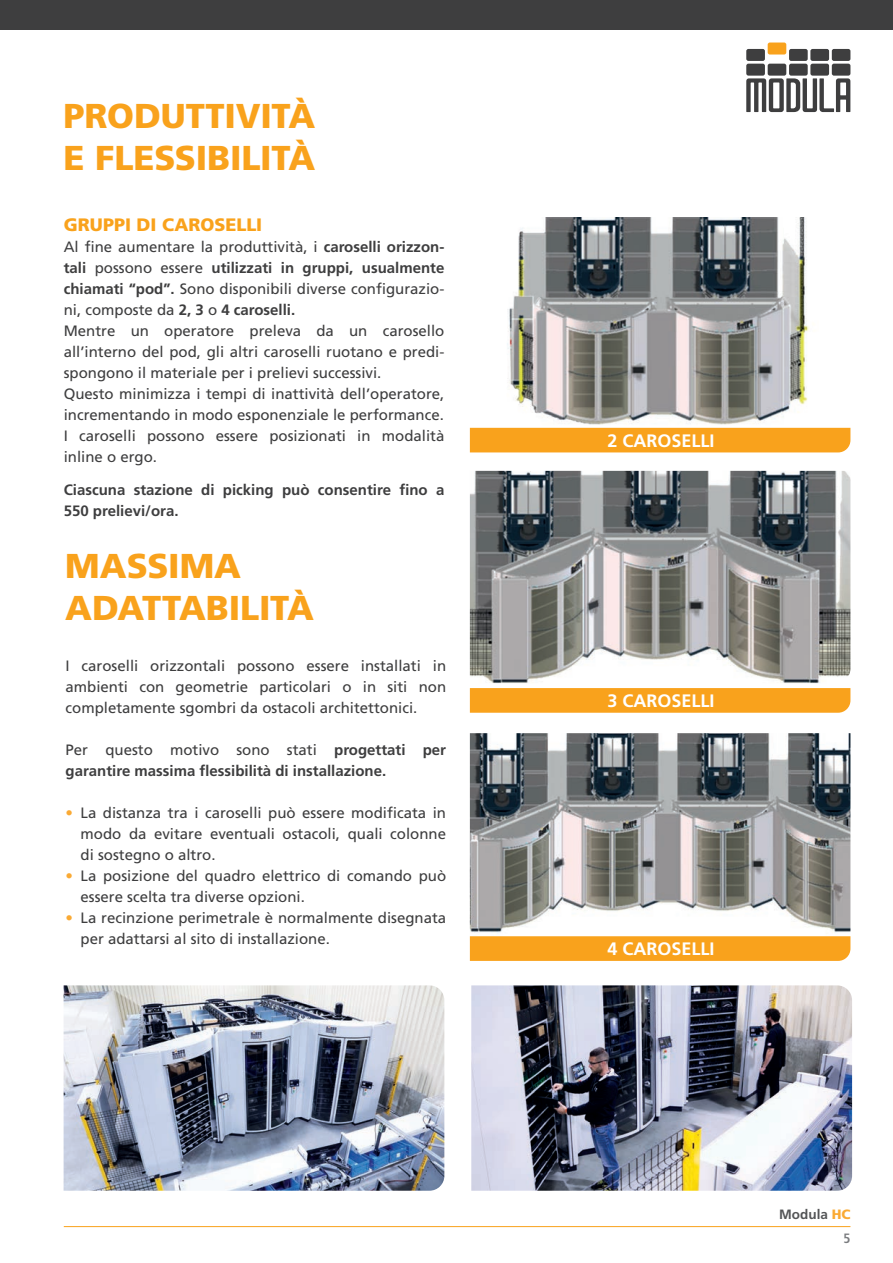
<style>
.page{position:relative;width:893px;height:1263px;background:#fff}
.page>*{position:absolute;margin:0;border:0;box-sizing:border-box;transform-origin:0 0}
.t1{font:900 34.5px/42px "Frutiger LT Std";letter-spacing:-.005em;color:#f9a21c}
.t2{font:700 18px "Frutiger LT Std";color:#fff}
.t3{font:900 18px "Frutiger LT Std";color:#f9a21c}
.t4{font:15px/21px "Frutiger LT Std";color:#3e3e3f}
.t5{font:700 15px/21px "Frutiger LT Std";color:#3e3e3f}
.t6{font:700 13.5px "Frutiger LT Std";color:#545557}
.t7{font:700 condensed 13.5px "Frutiger LT Std";color:#7a7c7f}
.s1{font-weight:700}
.s2{font-weight:400}
.s3{color:#faaa34}
.s4{font-weight:900;color:#faaa34}
</style>
<div class="page">
<div style="left:0;top:0;width:893px;height:30px;background:#3e3e3f"></div>
<div style="left:746px;top:49px;width:19px;height:12px;background:#3e3e3f;border-radius:2px"></div>
<div style="left:768px;top:43px;width:18px;height:12px;background:#f9a21c;border-radius:2px"></div>
<div style="left:789px;top:49px;width:19px;height:12px;background:#3e3e3f;border-radius:2px"></div>
<div style="left:810px;top:49px;width:19px;height:12px;background:#3e3e3f;border-radius:2px"></div>
<div style="left:832px;top:49px;width:18px;height:12px;background:#3e3e3f;border-radius:2px"></div>
<div style="left:746px;top:64px;width:19px;height:12px;background:#3e3e3f;border-radius:2px"></div>
<div style="left:768px;top:64px;width:18px;height:12px;background:#3e3e3f;border-radius:2px"></div>
<div style="left:789px;top:64px;width:19px;height:12px;background:#3e3e3f;border-radius:2px"></div>
<div style="left:810px;top:64px;width:19px;height:12px;background:#3e3e3f;border-radius:2px"></div>
<div style="left:832px;top:64px;width:18px;height:12px;background:#3e3e3f;border-radius:2px"></div>
<svg style="left:746px;top:78px;width:104px;height:34px"></svg>
<hr style="left:64px;top:1226px;width:786px;height:1px;background:#f9a21c">
<img style="left:64px;top:985px;width:380px;height:206px">
<img style="left:471px;top:985px;width:381px;height:206px">
<img style="left:484px;top:218px;width:335px;height:210px">
<img style="left:470px;top:471px;width:380px;height:212px">
<img style="left:470px;top:733px;width:380px;height:200px">
<div style="left:470px;top:428px;width:380px;height:24px;background:#f9a21c"></div>
<svg style="left:470px;top:688px;width:380px;height:25px;background:#f9a31f"></svg>
<svg style="left:470px;top:936px;width:380px;height:25px;background:#f9a31f"></svg>
<h1 class="t1" style="left:64px;top:95px;width:253px">PRODUTTIVITÀ<br>E FLESSIBILITÀ</h1>
<p class="t3" style="left:64px;top:214px;width:200px">GRUPPI DI CAROSELLI</p>
<p class="t4" style="left:64px;top:237px;width:382px">Al fine aumentare la produttività, i <span class="s1">caroselli orizzon&shy;tali</span> possono essere <span class="s1">utilizzati in gruppi, usualmente chiamati “pod”.</span> Sono disponibili diverse configurazio&shy;ni, composte da <span class="s1">2, 3</span> o <span class="s1">4 caroselli.<br></span>Mentre un operatore preleva da un carosello all’interno del pod, gli altri caroselli ruotano e predi&shy;spongono il materiale per i prelievi successivi.<br>Questo minimizza i tempi di inattività dell’operatore, incrementando in modo esponenziale le performance.<br>I caroselli possono essere posizionati in modalità inline o ergo.</p>
<p class="t5" style="left:64px;top:480px;width:382px">Ciascuna stazione di picking può consentire fino a<br>550 prelievi/ora.</p>
<h1 class="t1" style="left:65px;top:545px;width:250px">MASSIMA<br>ADATTABILITÀ</h1>
<p class="t4" style="left:66px;top:655px;width:382px;text-align:justify">I caroselli orizzontali possono essere installati in ambienti con geometrie particolari o in siti non completamente sgombri da ostacoli architettonici.</p>
<p class="t5" style="left:66px;top:739px;width:382px"><span class="s2">Per questo motivo sono stati</span> progettati per garantire massima flessibilità di installazione.</p>
<p class="t4" style="left:81px;top:802px;width:367px;text-align:justify;text-indent:-15px"><span class="s3">•</span> La distanza tra i caroselli può essere modificata in modo da evitare eventuali ostacoli, quali colonne di sostegno o altro.</p>
<p class="t4" style="left:81px;top:865px;width:367px;text-indent:-15px"><span class="s3">•</span> La posizione del quadro elettrico di comando può essere scelta tra diverse opzioni.</p>
<p class="t4" style="left:81px;top:907px;width:367px;text-indent:-15px"><span class="s3">•</span> La recinzione perimetrale è normalmente disegnata per adattarsi al sito di installazione.</p>
<p class="t2" style="left:607px;top:430px;width:109px">2 CAROSELLI</p>
<p class="t2" style="left:607px;top:690px;width:109px">3 CAROSELLI</p>
<p class="t2" style="left:607px;top:938px;width:109px">4 CAROSELLI</p>
<p class="t6" style="left:779px;top:1206px;width:73px">Modula <span class="s4">HC</span></p>
<p class="t7" style="left:843px;top:1230px;width:9px">5</p>
</div>
